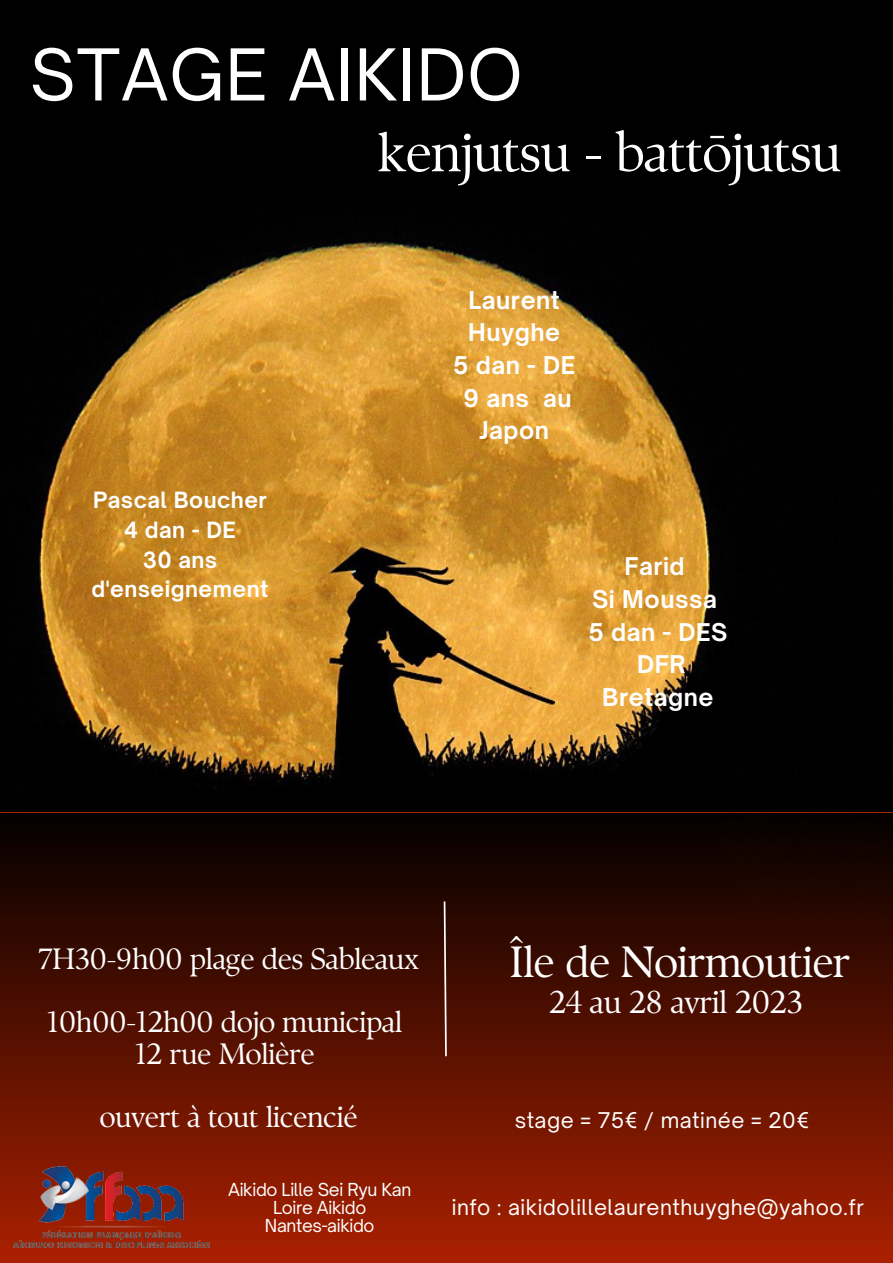
<style>
.page{position:relative;width:893px;height:1263px;background:#fff}
.page>*{position:absolute;margin:0;border:0;box-sizing:border-box;transform-origin:0 0}
.t1{font:68.32px "Open Sauce One";letter-spacing:.01em;color:#fff}
.t2{font:54.15px "TY Serif D";letter-spacing:-.02em;color:#fff}
.t3{font:43.72px "TY Serif D";letter-spacing:-.02em;color:#fff}
.t4{font:31.72px "TY Serif D";letter-spacing:-.02em;color:#fff}
.t5{font:29.47px/63px "TY Serif D";letter-spacing:-.02em;color:#fff;text-align:center}
.t6{font:700 23.4px/32.6px "Open Sauce One";letter-spacing:.02em;color:#fff;text-align:center}
.t7{font:700 21.45px/29.8px "Open Sauce One";letter-spacing:.02em;color:#fff;text-align:center}
.t8{font:20.77px "Open Sauce One";letter-spacing:.02em;color:#fff}
.t9{font:17.17px/18px "Open Sauce One";letter-spacing:-.02em;color:#fff;text-align:center}
</style>
<div class="page">
<img style="left:0;top:0;width:893px;height:813px">
<div style="left:0;top:813px;width:893px;height:450px;background:linear-gradient(to bottom,#020000,#aa2000)"></div>
<svg style="left:443px;top:900px;width:5px;height:158px"></svg>
<img style="left:13px;top:1167px;width:196px;height:81px">
<h1 class="t1" style="left:30px;top:32px;width:494px">STAGE AIKIDO</h1>
<h2 class="t2" style="left:377px;top:120px;width:465px">kenjutsu - battōjutsu</h2>
<p class="t7" style="left:92px;top:485px;width:178px">Pascal Boucher<br>4 dan - DE<br>30 ans d'enseignement</p>
<p class="t6" style="left:453px;top:283px;width:124px">Laurent<br>Huyghe<br>5 dan - DE<br>9 ans au<br>Japon</p>
<p class="t6" style="left:588px;top:550px;width:140px">Farid<br>Si Moussa<br>5 dan - DES<br>DFR<br>Bretagne</p>
<p class="t5" style="left:38px;top:928px;width:383px">7H30-9h00 plage des Sableaux<br>10h00-12h00 dojo municipal</p>
<p class="t5" style="left:99px;top:1022px;width:260px">12 rue Molière ouvert à tout licencié</p>
<p class="t9" style="left:228px;top:1180px;width:185px">Aikido Lille Sei Ryu Kan<br>Loire Aikido<br>Nantes-aikido</p>
<h3 class="t3" style="left:509px;top:936px;width:343px">Île de Noirmoutier</h3>
<p class="t4" style="left:549px;top:983px;width:255px">24 au 28 avril 2023</p>
<p class="t8" style="left:515px;top:1108px;width:296px">stage = 75€ / matinée = 20€</p>
<p class="t8" style="left:452px;top:1194px;width:413px">info : aikidolillelaurenthuyghe@yahoo.fr</p>
</div>
